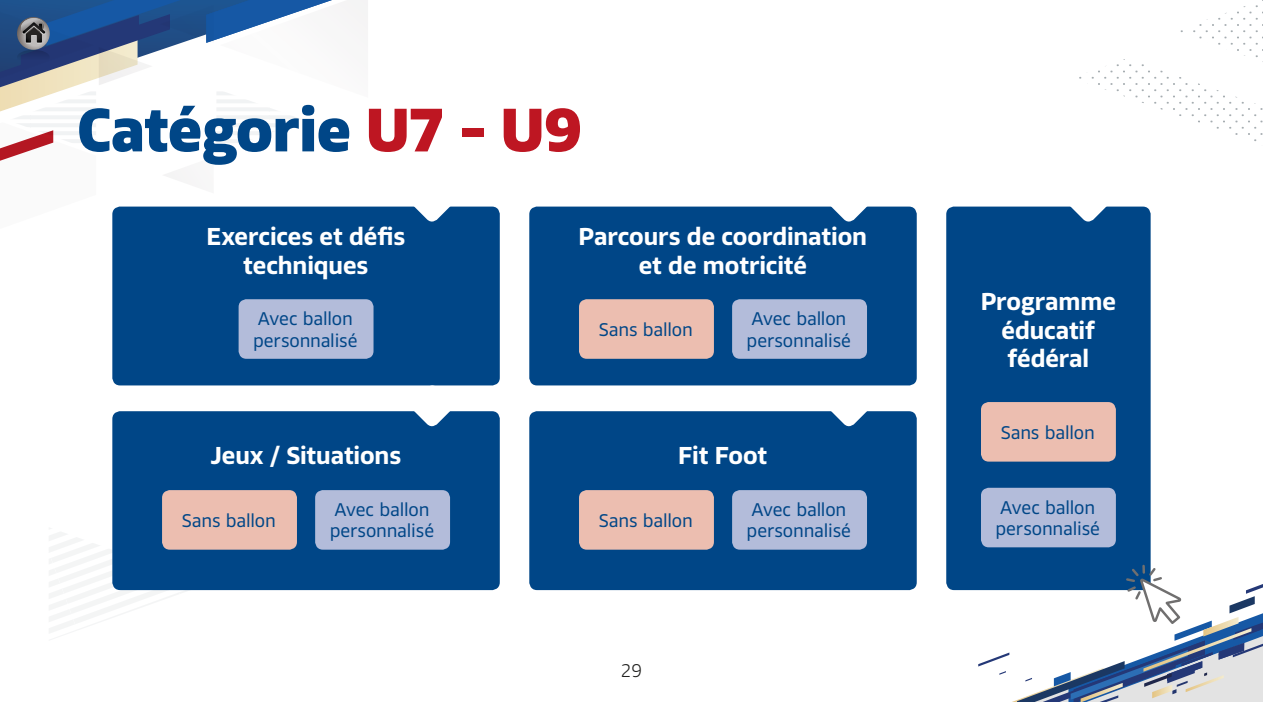
<style>
.page{position:relative;width:1263px;height:702px;background:#fff}
.page>*{position:absolute;margin:0;border:0;box-sizing:border-box;transform-origin:0 0}
.t1{font:60px "FFF Equipe Black";letter-spacing:-.015em;color:#004687}
.t2{font:24px/28.8px "FFF Equipe Bold";letter-spacing:-.005em;color:#fff;text-align:center}
.t3{font:18px/21.6px "FFF Equipe Regular";letter-spacing:-.01em;color:#004687}
.t4{font:18px "FFF Equipe Light";color:#1d1d1b}
.s1{color:#be1622}
</style>
<div class="page">
<svg style="left:49px;top:528px;width:159px;height:110px"></svg>
<svg style="left:1079px;top:0;width:184px;height:142px"></svg>
<div style="left:112px;top:206px;width:388px;height:179px;background:#004687;border-radius:8px"></div>
<svg style="left:0;top:0;width:500px;height:332px"></svg>
<div style="left:529px;top:411px;width:388px;height:179px;background:#004687;border-radius:8px"></div>
<svg style="left:826px;top:385px;width:46px;height:42px"></svg>
<div style="left:529px;top:206px;width:388px;height:179px;background:#004687;border-radius:8px"></div>
<svg style="left:826px;top:206px;width:46px;height:16px"></svg>
<div style="left:112px;top:411px;width:388px;height:179px;background:#004687;border-radius:8px"></div>
<svg style="left:409px;top:385px;width:46px;height:42px"></svg>
<div style="left:946px;top:206px;width:204px;height:384px;background:#004687;border-radius:8px"></div>
<svg style="left:1065px;top:206px;width:47px;height:16px"></svg>
<svg style="left:978px;top:565px;width:285px;height:137px"></svg>
<div style="left:239px;top:299px;width:134px;height:60px;background:#b3bcda;border-radius:8px"></div>
<div style="left:579px;top:299px;width:135px;height:60px;background:#ecbeb0;border-radius:8px"></div>
<div style="left:579px;top:490px;width:135px;height:59px;background:#ecbeb0;border-radius:8px"></div>
<div style="left:981px;top:402px;width:135px;height:59px;background:#ecbeb0;border-radius:8px"></div>
<div style="left:162px;top:490px;width:135px;height:59px;background:#ecbeb0;border-radius:8px"></div>
<div style="left:732px;top:299px;width:135px;height:60px;background:#b3bcda;border-radius:8px"></div>
<div style="left:732px;top:490px;width:135px;height:59px;background:#b3bcda;border-radius:8px"></div>
<div style="left:981px;top:487px;width:135px;height:60px;background:#b3bcda;border-radius:8px"></div>
<div style="left:315px;top:490px;width:135px;height:59px;background:#b3bcda;border-radius:8px"></div>
<h1 class="t1" style="left:77px;top:93px;width:506px">Catégorie <span class="s1">U7 - U9</span></h1>
<h2 class="t2" style="left:206px;top:221px;width:200px">Exercices et défis techniques</h2>
<h2 class="t2" style="left:579px;top:221px;width:290px">Parcours de coordination et de motricité</h2>
<p class="t3" style="left:253px;top:307px;width:106px">Avec ballon personnalisé</p>
<p class="t3" style="left:599px;top:318px;width:96px">Sans ballon</p>
<p class="t3" style="left:747px;top:307px;width:106px">Avec ballon personnalisé</p>
<h2 class="t2" style="left:211px;top:440px;width:192px">Jeux / Situations</h2>
<h2 class="t2" style="left:678px;top:440px;width:91px">Fit Foot</h2>
<h2 class="t2" style="left:981px;top:286px;width:137px">Programme éducatif fédéral</h2>
<p class="t3" style="left:1001px;top:421px;width:96px">Sans ballon</p>
<p class="t3" style="left:182px;top:509px;width:96px">Sans ballon</p>
<p class="t3" style="left:330px;top:498px;width:106px">Avec ballon personnalisé</p>
<p class="t3" style="left:599px;top:509px;width:96px">Sans ballon</p>
<p class="t4" style="left:620px;top:660px;width:23px">29</p>
<p class="t3" style="left:747px;top:498px;width:106px">Avec ballon personnalisé</p>
<p class="t3" style="left:995px;top:496px;width:106px">Avec ballon personnalisé</p>
</div>
